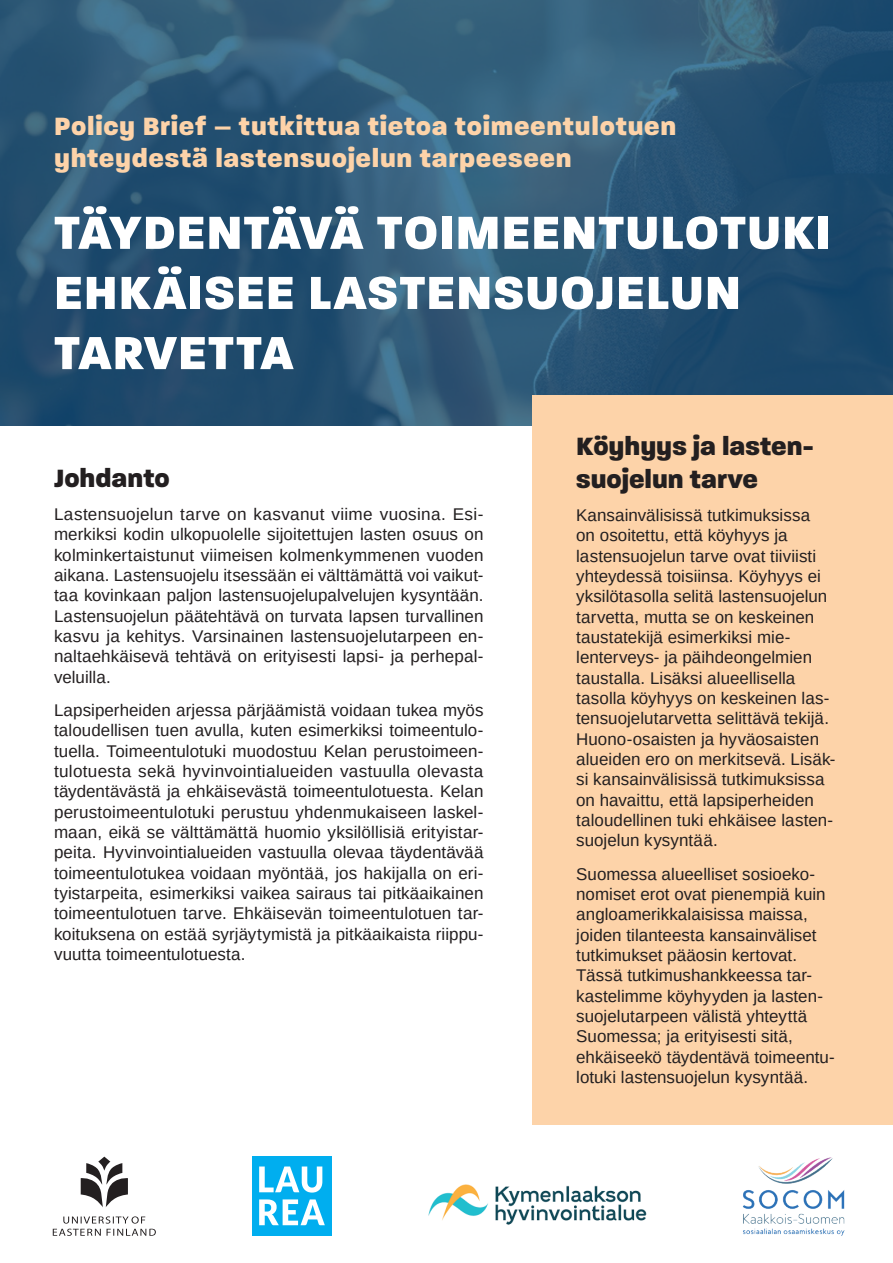
<style>
.page{position:relative;width:893px;height:1263px;background:#fff}
.page>*{position:absolute;margin:0;border:0;box-sizing:border-box;transform-origin:0 0}
.t1{font:800 50.1px/60.2px "Paralucent";letter-spacing:.02em;color:#fff}
.t2{font:800 27px/32.4px "Paralucent";letter-spacing:.025em;color:#fdd3a9}
.t3{font:800 27px/32.4px "Paralucent";color:#231f20}
.t4{font:16.95px/20.4px "Liberation Sans";letter-spacing:.005em;color:#231f20;text-align:justify}
</style>
<div class="page">
<img style="left:0;top:0;width:893px;height:425px">
<div style="left:533px;top:395px;width:360px;height:730px;background:#fdd3a9"></div>
<svg style="left:81px;top:1156px;width:47px;height:51px"></svg>
<svg style="left:53px;top:1216px;width:103px;height:20px"></svg>
<div style="left:252px;top:1156px;width:80px;height:79px;background:#00aeef"></div>
<svg style="left:259px;top:1166px;width:63px;height:26px"></svg>
<svg style="left:259px;top:1199px;width:66px;height:26px"></svg>
<img style="left:428px;top:1184px;width:219px;height:41px">
<img style="left:743px;top:1157px;width:102px;height:79px">
<h1 class="t2" style="left:54px;top:110px;width:624px">Policy Brief – tutkittua tietoa toimeentulotuen yhteydestä lastensuojelun tarpeeseen</h1>
<h1 class="t1" style="left:54px;top:202px;width:778px">TÄYDENTÄVÄ TOIMEENTULOTUKI<br>EHKÄISEE LASTENSUOJELUN<br>TARVETTA</h1>
<h2 class="t3" style="left:54px;top:462px;width:117px">Johdanto</h2>
<p class="t4" style="left:54px;top:504px;width:431px">Lastensuojelun tarve on kasvanut viime vuosina. Esi&shy;merkiksi kodin ulkopuolelle sijoitettujen lasten osuus on kolminkertaistunut viimeisen kolmenkymmenen vuoden aikana. Lastensuojelu itsessään ei välttämättä voi vaikut&shy;taa kovinkaan paljon lastensuojelupalvelujen kysyntään.<br>Lastensuojelun päätehtävä on turvata lapsen turvallinen kasvu ja kehitys. Varsinainen lastensuojelutarpeen en&shy;naltaehkäisevä tehtävä on erityisesti lapsi- ja perhepal&shy;veluilla.</p>
<p class="t4" style="left:54px;top:700px;width:431px">Lapsiperheiden arjessa pärjäämistä voidaan tukea myös taloudellisen tuen avulla, kuten esimerkiksi toimeentulo&shy;tuella. Toimeentulotuki muodostuu Kelan perustoimeen&shy;tulotuesta sekä hyvinvointialueiden vastuulla olevasta täydentävästä ja ehkäisevästä toimeentulotuesta. Kelan perustoimeentulotuki perustuu yhdenmukaiseen laskel&shy;maan, eikä se välttämättä huomio yksilöllisiä erityistar&shy;peita. Hyvinvointialueiden vastuulla olevaa täydentävää toimeentulotukea voidaan myöntää, jos hakijalla on eri&shy;tyistarpeita, esimerkiksi vaikea sairaus tai pitkäaikainen toimeentulotuen tarve. Ehkäisevän toimeentulotuen tar&shy;koituksena on estää syrjäytymistä ja pitkäaikaista riippu&shy;vuutta toimeentulotuesta.</p>
<h2 class="t3" style="left:576px;top:430px;width:239px">Köyhyys ja lasten&shy;suojelun tarve</h2>
<p class="t4" style="left:576px;top:505px;width:261px;text-align:left">Kansainvälisissä tutkimuksissa<br>on osoitettu, että köyhyys ja lastensuojelun tarve ovat tiiviisti yhteydessä toisiinsa. Köyhyys ei yksilötasolla selitä lastensuojelun tarvetta, mutta se on keskeinen taustatekijä esimerkiksi mie&shy;lenterveys- ja päihdeongelmien taustalla. Lisäksi alueellisella tasolla köyhyys on keskeinen las&shy;tensuojelutarvetta selittävä tekijä.<br>Huono-osaisten ja hyväosaisten alueiden ero on merkitsevä. Lisäk&shy;si kansainvälisissä tutkimuksissa on havaittu, että lapsiperheiden taloudellinen tuki ehkäisee lasten&shy;suojelun kysyntää.</p>
<p class="t4" style="left:576px;top:863px;width:260px;text-align:left">Suomessa alueelliset sosioeko&shy;nomiset erot ovat pienempiä kuin angloamerikkalaisissa maissa, joiden tilanteesta kansainväliset tutkimukset pääosin kertovat.<br>Tässä tutkimushankkeessa tar&shy;kastelimme köyhyyden ja lasten&shy;suojelutarpeen välistä yhteyttä Suomessa; ja erityisesti sitä, ehkäiseekö täydentävä toimeentu&shy;lotuki lastensuojelun kysyntää.</p>
</div>
